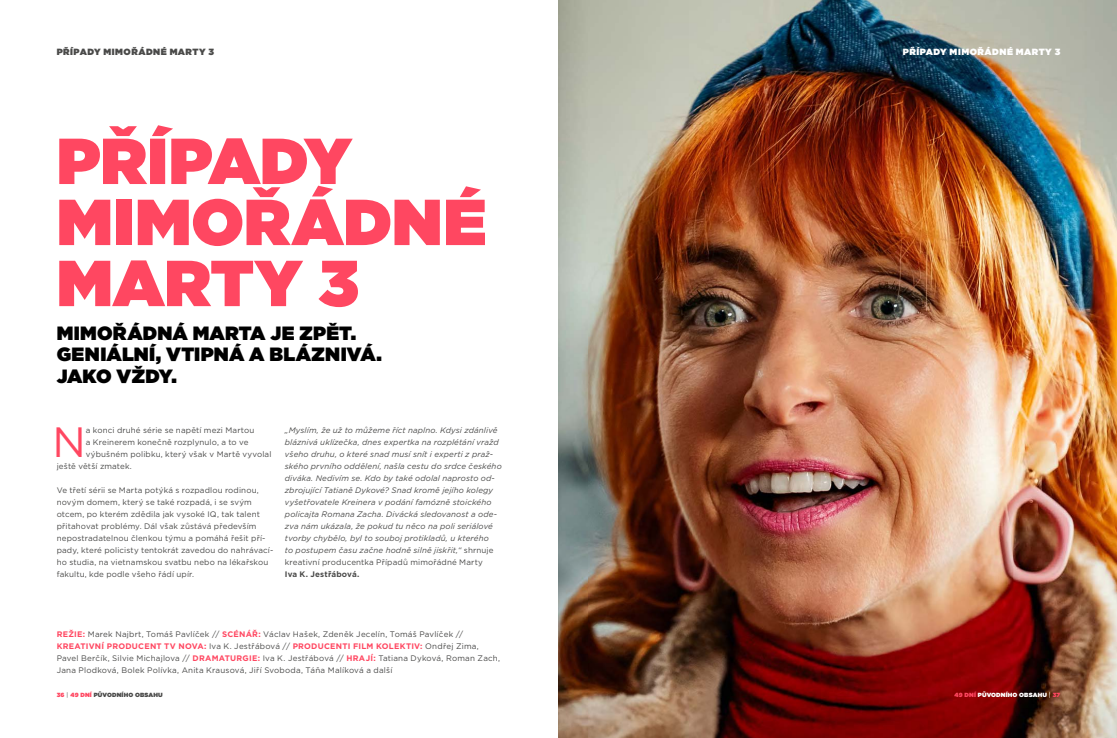
<style>
.page{position:relative;width:1117px;height:738px;background:#fff}
.page>*{position:absolute;margin:0;border:0;box-sizing:border-box;transform-origin:0 0}
.t1{font:900 64.7px/61px "Gotham";color:#ff4761}
.t2{font:42.3px "Gotham";color:#ff4761}
.t3{font:900 19.2px/21.6px "Gotham";letter-spacing:.01em;color:#000}
.t4{font:900 9px "Gotham";letter-spacing:.05em;color:#4a4a49}
.t5{font:900 9px "Gotham";letter-spacing:.05em;color:#fff}
.t6{font:8px/12px "Gotham";letter-spacing:.02em;color:#4a4a49}
.t7{font:italic 8px/12px "Gotham";letter-spacing:.01em;color:#4a4a49}
.t8{font:700 8px "Gotham";letter-spacing:.01em;color:#4a4a49}
.t9{font:900 6px "Gotham";letter-spacing:.025em;color:#4a4a49}
.t10{font:900 6px "Gotham";letter-spacing:.025em;color:#fff}
.s1{font-style:normal}
.s2{font-weight:700;color:#ff4761}
.s3{color:#ff4761}
.s4{font-weight:400}
</style>
<div class="page">
<img style="left:587px;top:0;width:530px;height:737px">
<img style="left:558px;top:0;width:29px;height:737px">
<p class="t4" style="left:57px;top:46px;width:159px">PŘÍPADY MIMOŘÁDNÉ MARTY 3</p>
<p class="t5" style="left:903px;top:46px;width:159px">PŘÍPADY MIMOŘÁDNÉ MARTY 3</p>
<h1 class="t1" style="left:57px;top:129px;width:431px">PŘÍPADY<br>MIMOŘÁDNÉ<br>MARTY 3</h1>
<h3 class="t3" style="left:57px;top:321px;width:327px">MIMOŘÁDNÁ MARTA JE ZPĚT.<br>GENIÁLNÍ, VTIPNÁ A BLÁZNIVÁ.<br>JAKO VŽDY.</h3>
<h2 class="t2" style="left:53px;top:414px;width:35px">N</h2>
<p class="t6" style="left:86px;top:423px;width:170px">a konci druhé série se napětí mezi Martou</p>
<p class="t6" style="left:86px;top:435px;width:164px">a Kreinerem konečně rozplynulo, a to ve</p>
<p class="t6" style="left:86px;top:447px;width:187px">výbušném polibku, který však v Martě vyvolal</p>
<p class="t6" style="left:57px;top:459px;width:77px">ještě větší zmatek.</p>
<p class="t6" style="left:57px;top:483px;width:218px">Ve třetí sérii se Marta potýká s rozpadlou rodinou, novým domem, který se také rozpadá, i se svým otcem, po kterém zdědila jak vysoké IQ, tak talent přitahovat problémy. Dál však zůstává především nepostradatelnou členkou týmu a pomáhá řešit pří&shy;pady, které policisty tentokrát zavedou do nahrávací&shy;ho studia, na vietnamskou svatbu nebo na lékařskou fakultu, kde podle všeho řádí upír.</p>
<p class="t7" style="left:285px;top:423px;width:218px">„Myslím, že už to můžeme říct naplno. Kdysi zdánlivě bláznivá uklízečka, dnes expertka na rozplétání vražd všeho druhu, o které snad musí snít i experti z praž&shy;ského prvního oddělení, našla cestu do srdce českého diváka. Nedivím se. Kdo by také odolal naprosto od&shy;zbrojující Tatianě Dykové? Snad kromě jejího kolegy vyšetřovatele Kreinera v podání famózně stoického policajta Romana Zacha. Divácká sledovanost a ode&shy;zva nám ukázala, že pokud tu něco na poli seriálové tvorby chybělo, byl to souboj protikladů, u kterého<br>to postupem času začne hodně silně jiskřit,“ <span class="s1">shrnuje kreativní producentka Případů mimořádné Marty</span></p>
<p class="t8" style="left:285px;top:568px;width:76px">Iva K. Jestřábová.</p>
<p class="t6" style="left:57px;top:627px;width:445px"><span class="s2">REŽIE:</span> Marek Najbrt, Tomáš Pavlíček // <span class="s2">SCÉNÁŘ:</span> Václav Hašek, Zdeněk Jecelín, Tomáš Pavlíček // <span class="s2">KREATIVNÍ PRODUCENT TV NOVA:</span> Iva K. Jestřábová // <span class="s2">PRODUCENTI FILM KOLEKTIV:</span> Ondřej Zima, Pavel Berčík, Silvie Michajlova // <span class="s2">DRAMATURGIE:</span> Iva K. Jestřábová // <span class="s2">HRAJÍ:</span> Tatiana Dyková, Roman Zach, Jana Plodková, Bolek Polívka, Anita Krausová, Jiří Svoboda, Táňa Malíková a další</p>
<p class="t9" style="left:57px;top:690px;width:108px"><span class="s3">36</span> <span class="s4">|</span> <span class="s3">49 DNÍ</span> PŮVODNÍHO OBSAHU</p>
<p class="t10" style="left:954px;top:690px;width:107px"><span class="s3">49 DNÍ</span> PŮVODNÍHO OBSAHU <span class="s4">|</span> <span class="s3">37</span></p>
</div>
